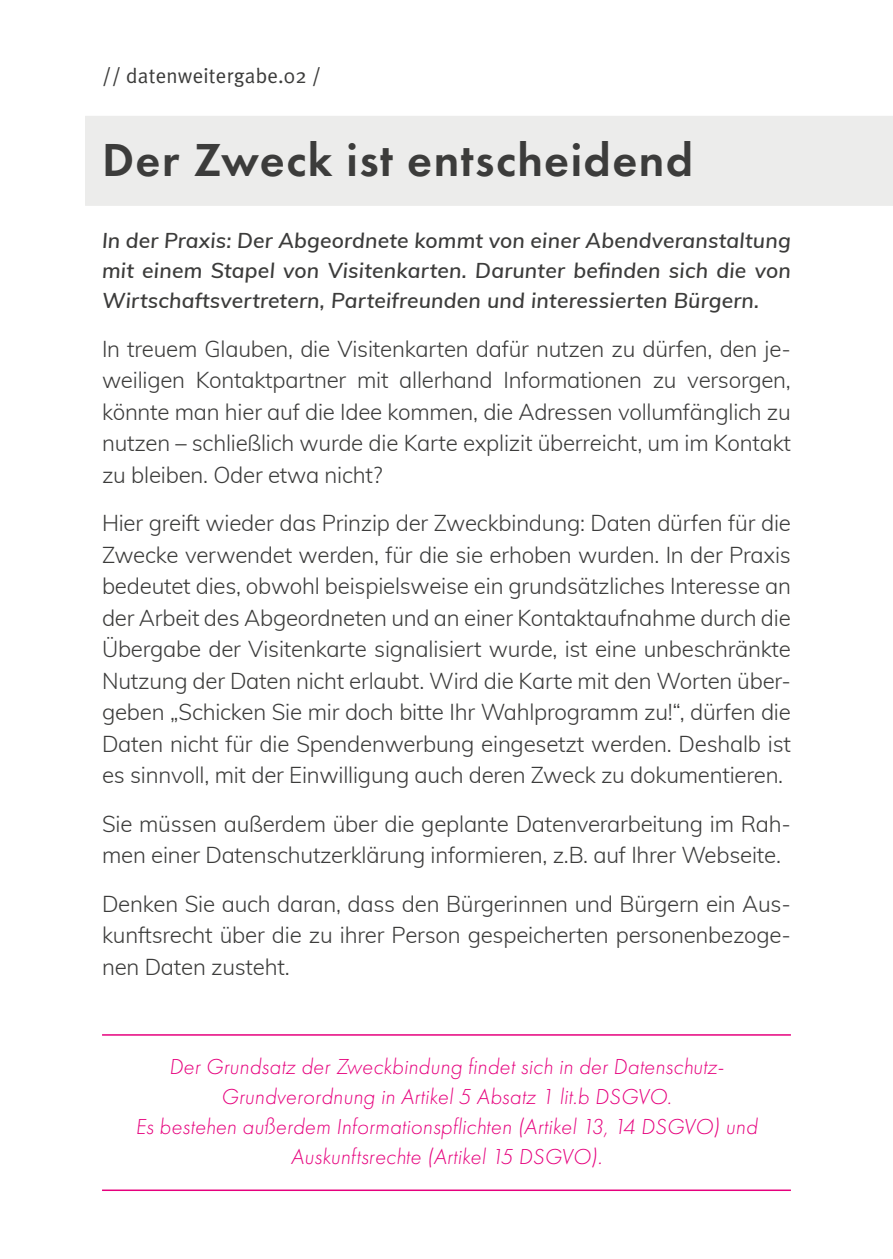
<style>
.page{position:relative;width:893px;height:1259px;background:#fff}
.page>*{position:absolute;margin:0;border:0;box-sizing:border-box;transform-origin:0 0}
.t1{font:600 48px "Futura PT";letter-spacing:.03em;color:#3c3c3b}
.t2{font:300 22.5px/31.5px "Muli";letter-spacing:-.01em;color:#3c3c3b;text-align:justify}
.t3{font:italic 300 22.5px/30px "Futura PT";letter-spacing:.01em;color:#e6007d;text-align:center}
.t4{font:italic 600 21px/30px "Muli";letter-spacing:.01em;color:#3c3c3b;text-align:justify}
.t5{font:21px "Meta Plus Normal";letter-spacing:.01em;color:#3c3c3b}
</style>
<div class="page">
<div style="left:85px;top:116px;width:808px;height:90px;background:#ececeb"></div>
<hr style="left:102px;top:1034px;width:689px;height:1px;background:#e6007d">
<hr style="left:102px;top:1189px;width:689px;height:2px;background:#e6007d">
<p class="t5" style="left:102px;top:64px;width:221px">// datenweitergabe.02 /</p>
<h1 class="t1" style="left:102px;top:130px;width:593px">Der Zweck ist entscheidend</h1>
<p class="t4" style="left:102px;top:224px;width:690px">In der Praxis: Der Abgeordnete kommt von einer Abendveranstaltung mit einem Stapel von Visitenkarten. Darunter befinden sich die von Wirtschaftsvertretern, Parteifreunden und interessierten Bürgern.</p>
<p class="t2" style="left:102px;top:332px;width:690px">In treuem Glauben, die Visitenkarten dafür nutzen zu dürfen, den je&shy;weiligen Kontaktpartner mit allerhand Informationen zu versorgen, könnte man hier auf die Idee kommen, die Adressen vollumfänglich zu nutzen – schließlich wurde die Karte explizit überreicht, um im Kontakt zu bleiben. Oder etwa nicht?</p>
<p class="t2" style="left:102px;top:506px;width:690px">Hier greift wieder das Prinzip der Zweckbindung: Daten dürfen für die Zwecke verwendet werden, für die sie erhoben wurden. In der Praxis bedeutet dies, obwohl beispielsweise ein grundsätzliches Interesse an der Arbeit des Abgeordneten und an einer Kontaktaufnahme durch die Übergabe der Visitenkarte signalisiert wurde, ist eine unbeschränkte Nutzung der Daten nicht erlaubt. Wird die Karte mit den Worten über&shy;geben „Schicken Sie mir doch bitte Ihr Wahlprogramm zu!“, dürfen die Daten nicht für die Spendenwerbung eingesetzt werden. Deshalb ist es sinnvoll, mit der Einwilligung auch deren Zweck zu dokumentieren.</p>
<p class="t2" style="left:102px;top:807px;width:690px">Sie müssen außerdem über die geplante Datenverarbeitung im Rah&shy;men einer Datenschutzerklärung informieren, z.B. auf Ihrer Webseite.</p>
<p class="t2" style="left:102px;top:887px;width:690px">Denken Sie auch daran, dass den Bürgerinnen und Bürgern ein Aus&shy;kunftsrecht über die zu ihrer Person gespeicherten personenbezoge&shy;nen Daten zusteht.</p>
<p class="t3" style="left:136px;top:1051px;width:623px">Der Grundsatz der Zweckbindung findet sich in der Datenschutz-Grundverordnung in Artikel 5 Absatz 1 lit.b DSGVO.<br>Es bestehen außerdem Informationspflichten (Artikel 13, 14 DSGVO) und Auskunftsrechte (Artikel 15 DSGVO).</p>
</div>
